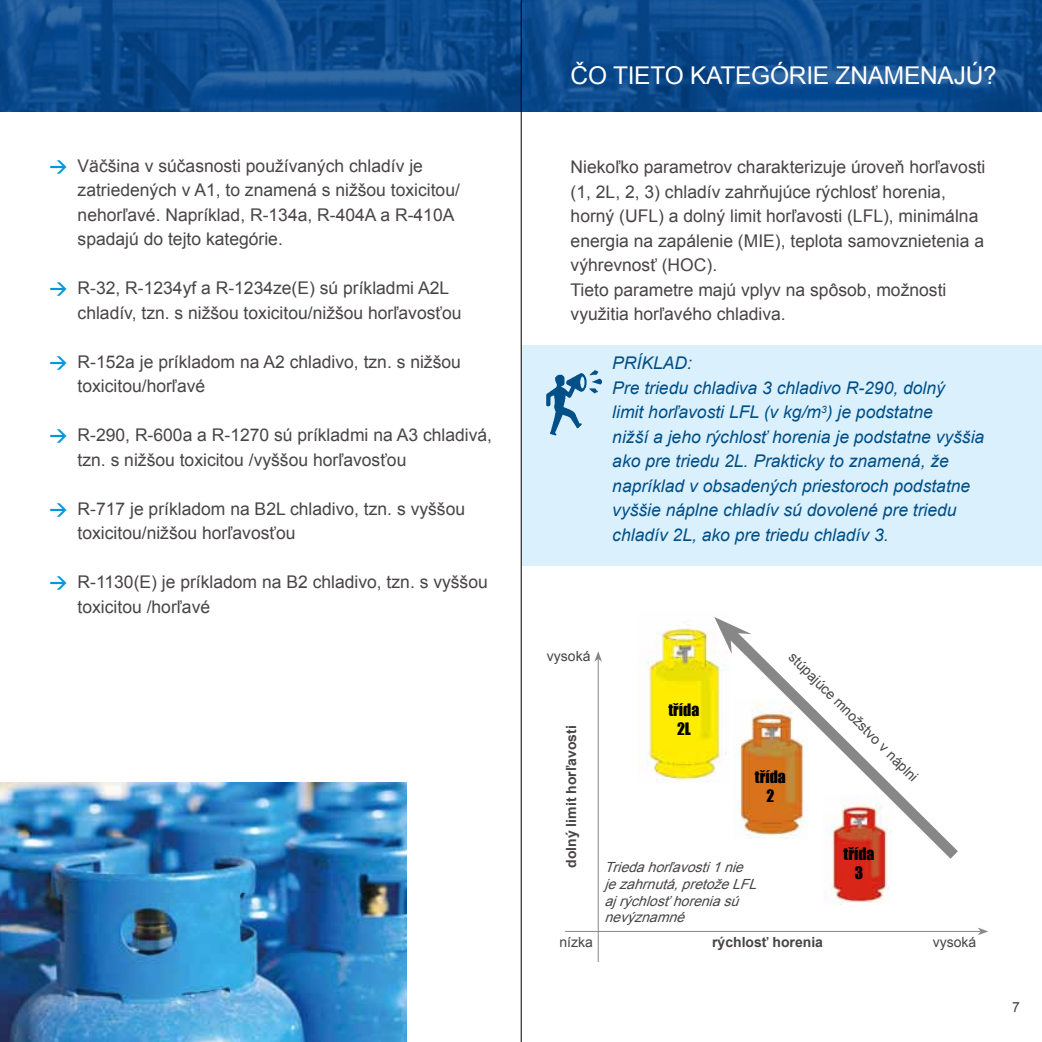
<style>
.page{position:relative;width:1042px;height:1042px;background:#fff}
.page>*{position:absolute;margin:0;border:0;box-sizing:border-box;transform-origin:0 0}
.t1{font:24.5px "Arial";letter-spacing:-.01em;color:#fff}
.t2{font:17.5px/24.5px "Arial";color:#494445}
.t3{font:italic 17.5px/24.5px "Arial";color:#004f87}
.t4{font:15.75px/18.9px "Impact";color:#000;text-align:center}
.t5{font:italic 14px/16.8px "Arial";color:#494445}
.t6{font:14px "Arial";color:#494445}
.t7{font:700 14px "Arial";color:#494445}
.s1{font-family:"DIN";font-weight:700;color:#0097dd}
</style>
<div class="page">
<svg style="left:0;top:0;width:521px;height:111px;background:#0e4c8e"></svg>
<svg style="left:522px;top:0;width:520px;height:111px;background:#0e4c8e"></svg>
<div style="left:521px;top:345px;width:521px;height:220px;background:#dbf0fd"></div>
<img style="left:546px;top:370px;width:56px;height:66px">
<img style="left:0;top:782px;width:407px;height:260px">
<img style="left:831px;top:870px;width:57px;height:35px">
<img style="left:638px;top:628px;width:77px;height:153px">
<hr style="left:565px;top:931px;width:415px;height:1px;background:#878787">
<svg style="left:978px;top:927px;width:10px;height:8px"></svg>
<hr style="left:598px;top:659px;width:1px;height:303px;background:#878787">
<svg style="left:594px;top:651px;width:8px;height:11px"></svg>
<svg style="left:715px;top:646px;width:243px;height:224px"></svg>
<svg style="left:714px;top:617px;width:37px;height:37px"></svg>
<hr style="left:521px;top:0;width:1px;height:1042px;background:#000">
<p class="t2" style="left:78px;top:153px;width:384px;text-indent:-28px"><span class="s1">&gt;</span> Väčšina v súčasnosti používaných chladív je zatriedených v A1, to znamená s nižšou toxicitou/ nehorľavé. N apríklad, R-134a, R-404A a R-410A spadajú do tejto kategórie.</p>
<p class="t2" style="left:78px;top:276px;width:385px;text-indent:-28px"><span class="s1">&gt;</span> R-32, R-1234yf a R-1234ze(E) sú príkladmi A2L chladív, tzn. s nižšou toxicitou/nižšou horľavosťou</p>
<p class="t2" style="left:78px;top:349px;width:385px;text-indent:-28px"><span class="s1">&gt;</span> R-152a je príkladom na A2 chladivo, tzn. s nižšou toxicitou/horľavé</p>
<p class="t2" style="left:78px;top:423px;width:416px;text-indent:-28px"><span class="s1">&gt;</span> R-290, R-600a a R-1270 sú príkladmi na A3 chladivá, tzn. s nižšou toxicitou /vyššou horľavosťou</p>
<p class="t2" style="left:78px;top:496px;width:389px;text-indent:-28px"><span class="s1">&gt;</span> R-717 je príkladom na B2L chladivo, tzn. s vyššou toxicitou/nižšou horľavosťou</p>
<p class="t2" style="left:78px;top:570px;width:412px;text-indent:-28px"><span class="s1">&gt;</span> R-1130(E) je príkladom na B2 chladivo, tzn. s vyššou toxicitou /horľavé</p>
<h1 class="t1" style="left:570px;top:60px;width:58px">ČO TIETO</h1>
<h1 class="t1" style="left:690px;top:60px;width:113px">KATEGÓRIE</h1>
<h1 class="t1" style="left:835px;top:60px;width:33px">ZNAMENA</h1>
<h1 class="t1" style="left:953px;top:60px;width:45px">JÚ?</h1>
<p class="t2" style="left:570px;top:155px;width:416px">N iekoľko parametrov charakterizuje úroveň horľavosti (1, 2L, 2, 3) chladív zahrňujúce rýchlosť horenia, horný (UFL) a dolný limit horľavosti (LFL), minimálna energia na zapálenie (MIE), teplota samovznietenia a výhrevnosť (HOC).<br>Tieto parametre majú vplyv na spôsob, možnosti využitia horľavého chladiva.</p>
<p class="t3" style="left:612px;top:351px;width:373px">Príklad:<br>Pre triedu chladiva 3 chladivo R-290, dolný<br>limit horľavosti LFL (v kg/m<sup>3</sup>) je podstatne<br>nižší a jeho rýchlosť horenia je podstatne vyššia ako pre triedu 2L. Prakticky to znamená, že napríklad v obsadených priestoroch podstatne vyššie náplne chladív sú dovolené pre triedu chladív 2L, ako pre triedu chladív 3.</p>
<p class="t6" style="left:547px;top:647px;width:45px">vysoká</p>
<p class="t7" style="left:562px;top:868px;width:144px;rotate:-90deg">dolný limit horľavosti</p>
<p class="t4" style="left:668px;top:700px;width:32px">třída<br>2L</p>
<p class="t6" style="left:798px;top:648px;width:178px;rotate:45deg">stúpajúce množstvo v náplni</p>
<p class="t4" style="left:755px;top:767px;width:32px">třída<br>2</p>
<p class="t5" style="left:604px;top:859px;width:146px">Triedahorľavosti1nie jezahrnutá,pretožeLFL aj rýchlosťhoreniasú nevýznamné</p>
<p class="t4" style="left:843px;top:844px;width:32px">třída<br>3</p>
<p class="t6" style="left:559px;top:932px;width:35px">nízka</p>
<p class="t7" style="left:712px;top:932px;width:112px">rýchlosť horenia</p>
<p class="t6" style="left:933px;top:932px;width:45px">vysoká</p>
<p class="t6" style="left:1012px;top:998px;width:9px">7</p>
</div>
